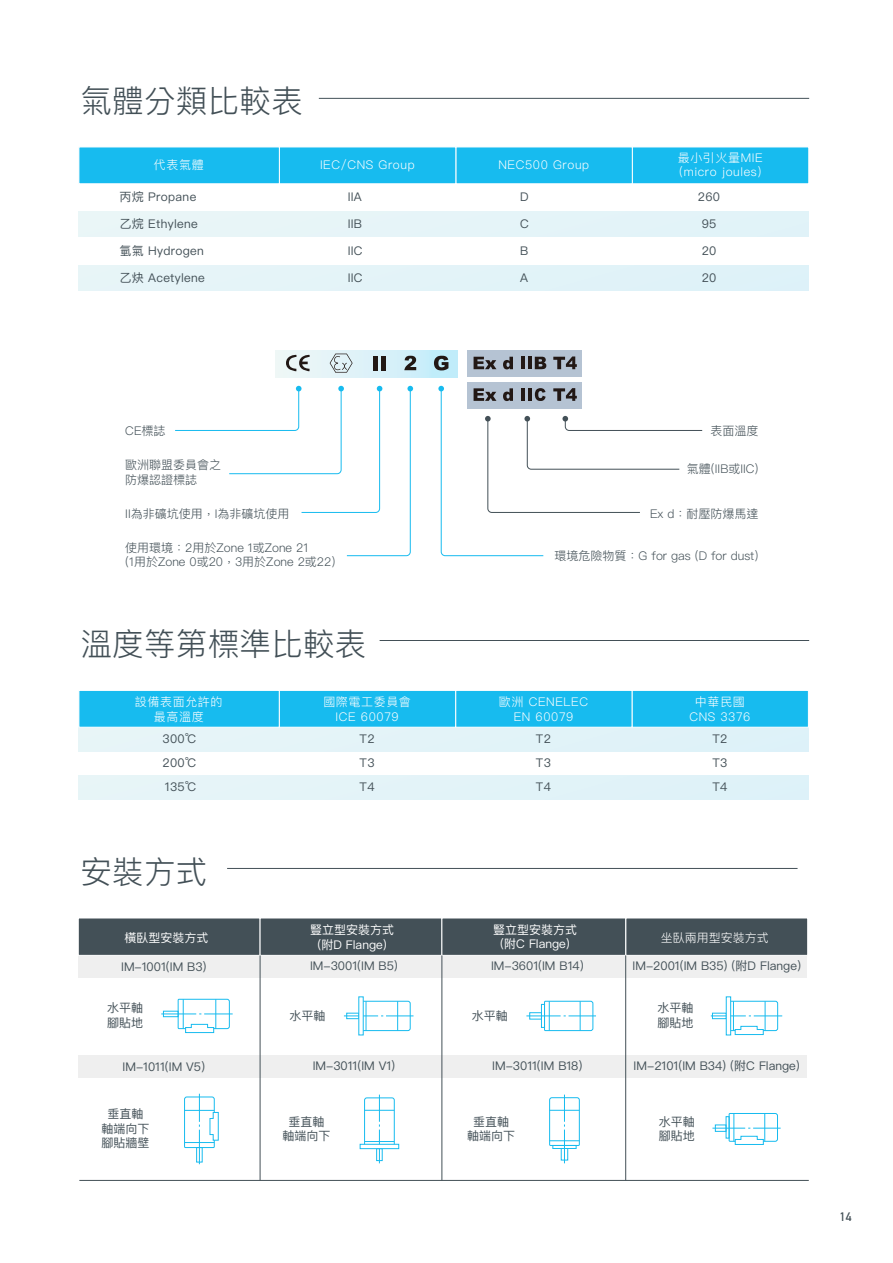
<style>
.page{position:relative;width:893px;height:1263px;background:#fff}
.page>*{position:absolute;margin:0;border:0;box-sizing:border-box;transform-origin:0 0}
.t1{font:300 31.5px "Ping Fang TC";letter-spacing:.01em;color:#435057}
.t2{font:300 15px "Ping Fang TC";color:#fff}
.t3{font:12px/24px "Ping Fang TC";color:#435057;text-align:justify}
.t4{font:300 12px/14.4px "Ping Fang TC";color:#435057}
.t5{font:300 12px/14.4px "Ping Fang TC";letter-spacing:.05em;color:#fff;text-align:center}
.t6{font:12px/14.4px "Ping Fang TC";color:#fff;text-align:center}
.t7{font:12px "Ping Fang TC";letter-spacing:.025em;color:#435057}
.t8{font:300 12px "Ping Fang TC";color:#fff}
.t9{font:700 12px "DIN Alternate";color:#435057}
</style>
<div class="page">
<div style="left:79px;top:776px;width:729px;height:23px;background:#e3f3f8"></div>
<div style="left:79px;top:727px;width:729px;height:24px;background:#e3f3f8"></div>
<div style="left:79px;top:211px;width:730px;height:25px;background:#e6f4f8"></div>
<div style="left:79px;top:266px;width:730px;height:25px;background:#e3f3f8"></div>
<div style="left:632px;top:147px;width:177px;height:37px;background:#17bbef;border:1px solid #fff"></div>
<div style="left:455px;top:147px;width:178px;height:37px;background:#17bbef;border:1px solid #fff"></div>
<div style="left:279px;top:147px;width:177px;height:37px;background:#17bbef;border:1px solid #fff"></div>
<div style="left:79px;top:147px;width:201px;height:37px;background:#17bbef;border:1px solid #fff"></div>
<hr style="left:319px;top:98px;width:490px;height:1px;background:#435057">
<div style="left:632px;top:690px;width:177px;height:38px;background:#17bbef;border:1px solid #fff"></div>
<div style="left:455px;top:690px;width:177px;height:38px;background:#17bbef;border:1px solid #fff"></div>
<div style="left:279px;top:690px;width:177px;height:38px;background:#17bbef;border:1px solid #fff"></div>
<div style="left:79px;top:690px;width:201px;height:38px;background:#17bbef;border:1px solid #fff"></div>
<hr style="left:380px;top:640px;width:429px;height:1px;background:#435057">
<div style="left:78px;top:955px;width:729px;height:23px;background:#efefef"></div>
<div style="left:78px;top:1055px;width:729px;height:23px;background:#efefef"></div>
<div style="left:78px;top:918px;width:182px;height:38px;background:#435057;border:1px solid #fff"></div>
<div style="left:260px;top:918px;width:182px;height:38px;background:#435057;border:1px solid #fff"></div>
<div style="left:441px;top:918px;width:185px;height:38px;background:#435057;border:1px solid #fff"></div>
<div style="left:625px;top:918px;width:183px;height:38px;background:#435057;border:1px solid #fff"></div>
<hr style="left:79px;top:1180px;width:730px;height:1px;background:#435057">
<hr style="left:260px;top:955px;width:1px;height:225px;background:#435057">
<hr style="left:442px;top:955px;width:1px;height:225px;background:#435057">
<hr style="left:625px;top:955px;width:1px;height:225px;background:#435057">
<hr style="left:161px;top:1014px;width:35px;height:1px;background:#17bbef">
<div style="left:163px;top:1011px;width:16px;height:6px;border:1px solid #17bbef"></div>
<svg style="left:177px;top:998px;width:56px;height:35px"></svg>
<hr style="left:199px;top:1130px;width:1px;height:34px;background:#17bbef">
<div style="left:196px;top:1147px;width:7px;height:15px;border:1px solid #17bbef"></div>
<svg style="left:184px;top:1094px;width:35px;height:54px"></svg>
<hr style="left:344px;top:1016px;width:34px;height:1px;background:#17bbef">
<svg style="left:364px;top:1000px;width:49px;height:31px"></svg>
<div style="left:346px;top:1013px;width:13px;height:6px;border:1px solid #17bbef"></div>
<svg style="left:358px;top:996px;width:6px;height:39px"></svg>
<hr style="left:379px;top:1129px;width:1px;height:34px;background:#17bbef">
<svg style="left:364px;top:1094px;width:31px;height:50px"></svg>
<div style="left:376px;top:1148px;width:7px;height:13px;border:1px solid #17bbef"></div>
<svg style="left:360px;top:1144px;width:39px;height:5px"></svg>
<hr style="left:526px;top:1016px;width:35px;height:1px;background:#17bbef">
<svg style="left:544px;top:1000px;width:52px;height:31px"></svg>
<div style="left:529px;top:1012px;width:13px;height:7px;border:1px solid #17bbef"></div>
<div style="left:541px;top:1004px;width:4px;height:24px;border:1px solid #17bbef"></div>
<hr style="left:564px;top:1129px;width:1px;height:34px;background:#17bbef">
<svg style="left:549px;top:1094px;width:31px;height:52px"></svg>
<div style="left:561px;top:1148px;width:7px;height:12px;border:1px solid #17bbef"></div>
<div style="left:552px;top:1145px;width:24px;height:4px;border:1px solid #17bbef"></div>
<hr style="left:711px;top:1016px;width:35px;height:1px;background:#17bbef">
<div style="left:712px;top:1013px;width:15px;height:6px;border:1px solid #17bbef"></div>
<svg style="left:726px;top:996px;width:5px;height:39px"></svg>
<svg style="left:727px;top:1000px;width:55px;height:35px"></svg>
<hr style="left:712px;top:1128px;width:33px;height:1px;background:#17bbef">
<div style="left:715px;top:1124px;width:11px;height:8px;border:1px solid #17bbef"></div>
<div style="left:726px;top:1116px;width:3px;height:22px;border:1px solid #17bbef"></div>
<svg style="left:728px;top:1113px;width:53px;height:32px"></svg>
<hr style="left:227px;top:868px;width:570px;height:1px;background:#435057">
<svg style="left:175px;top:386px;width:238px;height:170px"></svg>
<div style="left:467px;top:351px;width:114px;height:26px;background:#b5c3d3"></div>
<div style="left:276px;top:351px;width:181px;height:26px;background:linear-gradient(to right,#f0f4f3,#bee8f7)"></div>
<svg style="left:474px;top:357px;width:22px;height:12px"></svg>
<svg style="left:503px;top:357px;width:10px;height:12px"></svg>
<hr style="left:521px;top:357px;width:4px;height:12px;background:#221815">
<hr style="left:528px;top:357px;width:4px;height:12px;background:#221815">
<svg style="left:535px;top:357px;width:11px;height:12px"></svg>
<svg style="left:553px;top:356px;width:24px;height:13px"></svg>
<div style="left:373px;top:356px;width:5px;height:14px;background:#221815"></div>
<div style="left:381px;top:356px;width:5px;height:14px;background:#221815"></div>
<svg style="left:404px;top:356px;width:12px;height:14px"></svg>
<svg style="left:434px;top:356px;width:14px;height:14px"></svg>
<svg style="left:286px;top:355px;width:24px;height:16px"></svg>
<svg style="left:330px;top:354px;width:23px;height:19px"></svg>
<div style="left:467px;top:382px;width:114px;height:27px;background:#b5c3d3"></div>
<svg style="left:438px;top:386px;width:265px;height:170px"></svg>
<h1 class="t1" style="left:80px;top:82px;width:224px">氣體分類比較表</h1>
<p class="t5" style="left:154px;top:157px;width:51px">代表氣體</p>
<p class="t5" style="left:320px;top:157px;width:96px">IEC/CNS Group</p>
<p class="t5" style="left:498px;top:157px;width:92px">NEC500 Group</p>
<p class="t7" style="left:119px;top:189px;width:78px">丙烷 Propane</p>
<p class="t7" style="left:119px;top:216px;width:80px">乙烷 Ethylene</p>
<p class="t7" style="left:119px;top:243px;width:86px">氫氣 Hydrogen</p>
<p class="t7" style="left:119px;top:270px;width:87px">乙炔 Acetylene</p>
<p class="t3" style="left:348px;top:184px;width:16px">IIA</p>
<p class="t3" style="left:348px;top:211px;width:16px">IIB</p>
<p class="t3" style="left:348px;top:238px;width:17px">IIC</p>
<p class="t3" style="left:348px;top:265px;width:17px">IIC</p>
<p class="t3" style="left:520px;top:184px;width:10px">D</p>
<p class="t3" style="left:520px;top:211px;width:10px">C</p>
<p class="t3" style="left:520px;top:238px;width:10px">B</p>
<p class="t3" style="left:520px;top:265px;width:9px">A</p>
<p class="t2" style="left:740px;top:148px;width:32px">標準</p>
<p class="t5" style="left:679px;top:164px;width:84px">(micro joules)</p>
<p class="t5" style="left:678px;top:151px;width:86px">最小引火量MIE</p>
<p class="t3" style="left:698px;top:184px;width:24px">260</p>
<p class="t3" style="left:702px;top:211px;width:16px">95</p>
<p class="t3" style="left:702px;top:238px;width:16px">20</p>
<p class="t3" style="left:702px;top:265px;width:16px">20</p>
<p class="t4" style="left:125px;top:423px;width:42px">CE標誌</p>
<p class="t4" style="left:125px;top:457px;width:97px">歐洲聯盟委員會之防爆認證標誌</p>
<p class="t4" style="left:710px;top:424px;width:49px">表面溫度</p>
<p class="t4" style="left:687px;top:461px;width:73px">氣體(IIB或IIC)</p>
<p class="t4" style="left:125px;top:506px;width:166px">II為非礦坑使用，I為非礦坑使用</p>
<p class="t4" style="left:650px;top:506px;width:110px">Ex d：耐壓防爆馬達</p>
<p class="t4" style="left:125px;top:540px;width:212px">使用環境：2用於Zone 1或Zone 21<br>(1用於Zone 0或20，3用於Zone 2或22)</p>
<h1 class="t1" style="left:80px;top:624px;width:288px">溫度等第標準比較表</h1>
<p class="t4" style="left:555px;top:548px;width:205px">環境危險物質：G for gas (D for dust)</p>
<p class="t5" style="left:135px;top:695px;width:89px">設備表面允許的</p>
<p class="t2" style="left:740px;top:691px;width:32px">標準</p>
<p class="t5" style="left:154px;top:709px;width:51px">最高溫度</p>
<p class="t5" style="left:323px;top:695px;width:89px">國際電工委員會<br>ICE 60079</p>
<p class="t5" style="left:499px;top:695px;width:91px">歐洲 CENELEC<br>EN 60079</p>
<p class="t5" style="left:689px;top:695px;width:63px">中華民國<br>CNS 3376</p>
<p class="t3" style="left:163px;top:726px;width:35px">300℃ 200℃ 135℃</p>
<p class="t3" style="left:536px;top:726px;width:16px">T2<br>T3<br>T4</p>
<p class="t3" style="left:712px;top:726px;width:16px">T2<br>T3<br>T4</p>
<p class="t3" style="left:360px;top:726px;width:16px">T2<br>T3<br>T4</p>
<h1 class="t1" style="left:80px;top:852px;width:128px">安裝方式</h1>
<p class="t6" style="left:310px;top:922px;width:85px">豎立型安裝方式(附D Flange)</p>
<p class="t6" style="left:493px;top:922px;width:85px">豎立型安裝方式(附C Flange)</p>
<p class="t6" style="left:124px;top:930px;width:85px">橫臥型安裝方式</p>
<p class="t8" style="left:661px;top:930px;width:110px">坐臥兩用型安裝方式</p>
<p class="t3" style="left:121px;top:954px;width:87px">IM-1001(IM B3)</p>
<p class="t3" style="left:310px;top:954px;width:89px">IM-3001(IM B5)</p>
<p class="t3" style="left:491px;top:954px;width:94px">IM-3601(IM B14)</p>
<p class="t3" style="left:633px;top:954px;width:170px">IM-2001(IM B35) (附D Flange)</p>
<p class="t3" style="left:107px;top:1001px;width:37px;line-height:14.4px">水平軸腳貼地</p>
<p class="t3" style="left:657px;top:1001px;width:37px;line-height:14.4px">水平軸腳貼地</p>
<p class="t3" style="left:289px;top:1003px;width:37px">水平軸</p>
<p class="t3" style="left:472px;top:1003px;width:37px">水平軸</p>
<p class="t3" style="left:123px;top:1054px;width:84px">IM-1011(IM V5)</p>
<p class="t3" style="left:313px;top:1054px;width:84px">IM-3011(IM V1)</p>
<p class="t3" style="left:492px;top:1054px;width:92px">IM-3011(IM B18)</p>
<p class="t3" style="left:634px;top:1054px;width:168px">IM-2101(IM B34) (附C Flange)</p>
<p class="t3" style="left:101px;top:1107px;width:49px;line-height:14.4px;text-align:center">垂直軸軸端向下腳貼牆壁</p>
<p class="t3" style="left:282px;top:1114px;width:49px;line-height:14.4px;text-align:center">垂直軸軸端向下</p>
<p class="t3" style="left:467px;top:1114px;width:49px;line-height:14.4px;text-align:center">垂直軸軸端向下</p>
<p class="t3" style="left:659px;top:1114px;width:37px;line-height:14.4px">水平軸腳貼地</p>
<p class="t9" style="left:840px;top:1208px;width:13px">14</p>
</div>
